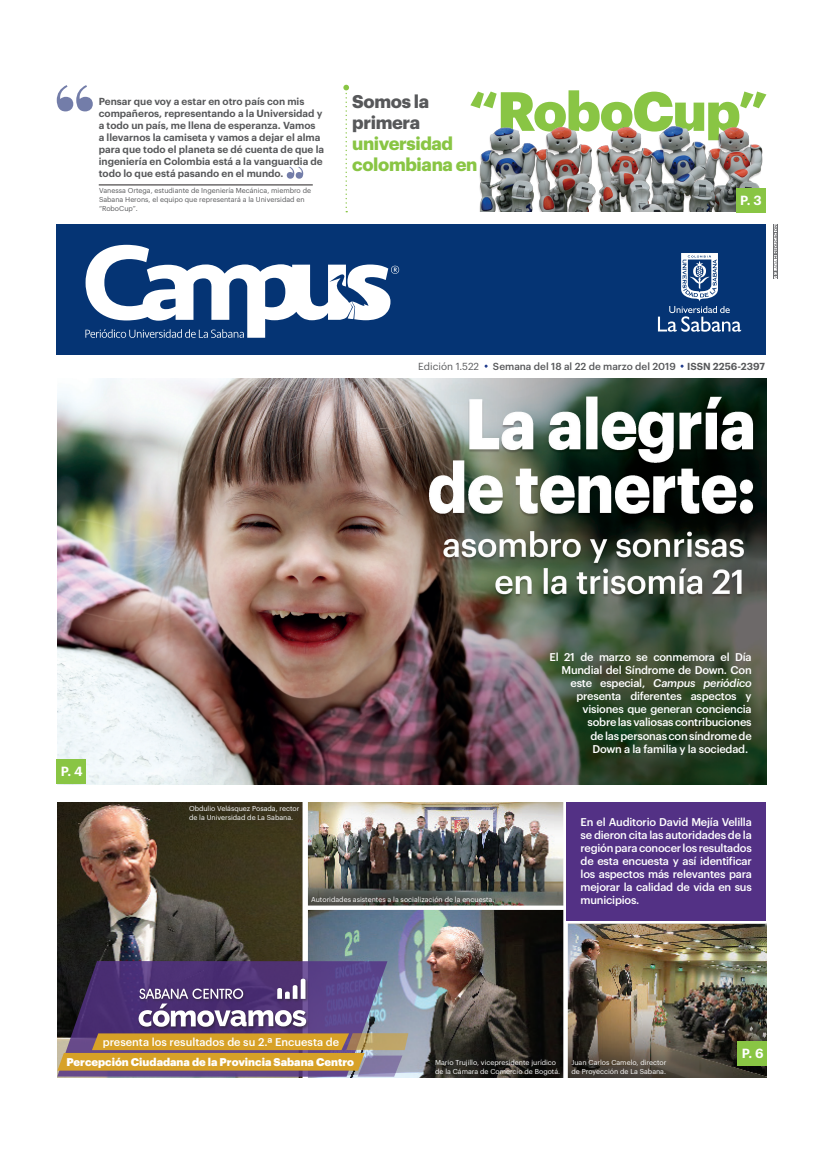
<style>
.page{position:relative;width:823px;height:1163px;background:#fff}
.page>*{position:absolute;margin:0;border:0;box-sizing:border-box;transform-origin:0 0}
.Pie_de_foto{font:900 54px "Graphik";letter-spacing:-.02em;color:#89c544}
.Titulo_Inicio{font:700 18px "Graphik";letter-spacing:-.02em;color:#89c544}
.Titulo_Inicio-2{font:700 18px/21px "Graphik";letter-spacing:-.02em;color:#57585a}
.Pie_de_foto-2{font:600 13px "Graphik";color:#fff}
.Pie_de_foto-3{font:500 11px/13px "Graphik";letter-spacing:-.02em;color:#fff;text-align:justify}
.Titulo_Inicio-3{font:900 11px "Graphik";color:#fff}
.Titulo_Inicio-4{font:500 11px "Graphik";color:#fff}
.Pie_de_foto-4{font:italic 500 11px "Graphik";letter-spacing:-.02em;color:#fff}
.Entre_comillas{font:600 10px/12px "Graphik";color:#57585a}
.t1{font:500 10px "Graphik";color:#57585a}
.t2{font:10px "Graphik";color:#57585a}
.Pie_de_foto-5{font:7px/9px "Graphik";color:#fff}
.Pie_de_foto-6{font:7px/9px "Graphik";color:#57585a}
.s1{font-weight:600}
.s2{font-style:normal}
</style>
<div class="page">
<div style="left:57px;top:224px;width:708px;height:130px;background:#053474"></div>
<svg style="left:657px;top:253px;width:83px;height:79px"></svg>
<svg style="left:85px;top:245px;width:314px;height:93px"></svg>
<svg style="left:773px;top:225px;width:3px;height:53px"></svg>
<hr style="left:772px;top:224px;width:1px;height:54px;background:#6c6d70">
<hr style="left:777px;top:224px;width:1px;height:54px;background:#6c6d70">
<img style="left:479px;top:126px;width:286px;height:85px">
<img style="left:57px;top:378px;width:709px;height:406px">
<svg style="left:57px;top:85px;width:36px;height:26px"></svg>
<svg style="left:286px;top:167px;width:17px;height:12px"></svg>
<hr style="left:99px;top:184px;width:213px;height:1px;background:#231f20">
<div style="left:57px;top:759px;width:29px;height:24px;background:#89c544"></div>
<img style="left:57px;top:802px;width:709px;height:274px">
<div style="left:735px;top:188px;width:29px;height:24px;background:#89c544"></div>
<svg style="left:343px;top:85px;width:6px;height:127px"></svg>
<svg style="left:57px;top:960px;width:351px;height:116px;background:#80666e"></svg>
<div style="left:737px;top:1040px;width:29px;height:24px;background:#89c544"></div>
<p class="Entre_comillas" style="left:99px;top:94px;width:227px">Pensar que voy a estar en otro país con mis compañeros, representando a la Universidad y a todo un país, me llena de esperanza. Vamos<br>a llevarnos la camiseta y vamos a dejar el alma para que todo el planeta se dé cuenta de que la ingeniería en Colombia está a la vanguardia de todo lo que está pasando en el mundo.</p>
<p class="Pie_de_foto-6" style="left:99px;top:185px;width:213px">Vanessa Ortega, estudiante de Ingeniería Mecánica, miembro de<br>Sabana Herons, el equipo que representará a la Universidad en “RoboCup”.</p>
<p class="Pie_de_foto" style="left:468px;top:69px;width:300px">“RoboCup”</p>
<p class="Titulo_Inicio-2" style="left:352px;top:90px;width:78px">Somos la primera</p>
<p class="Titulo_Inicio" style="left:352px;top:130px;width:102px">universidad</p>
<p class="Titulo_Inicio" style="left:352px;top:151px;width:127px">colombiana en</p>
<p class="Pie_de_foto-2" style="left:739px;top:190px;width:23px">P. 3</p>
<p class="t2" style="left:418px;top:358px;width:62px">Edición 1.522</p>
<p class="t1" style="left:492px;top:358px;width:273px">Semana del 18 al 22 de marzo del 2019 <span class="s1">ISSN 2256-2397</span></p>
<p class="Pie_de_foto-2" style="left:61px;top:761px;width:23px">P. 4</p>
<p class="Pie_de_foto-5" style="left:189px;top:802px;width:112px">Obdulio Velásquez Posada, rector de la Universidad de La Sabana.</p>
<p class="Pie_de_foto-5" style="left:311px;top:893px;width:184px">Autoridades asistentes a la socialización de la encuesta.</p>
<p class="Pie_de_foto-3" style="left:549px;top:650px;width:203px">El 21 de marzo se conmemora el Día</p>
<p class="Pie_de_foto-3" style="left:561px;top:663px;width:192px">Mundial del Síndrome de Down. Con</p>
<p class="Pie_de_foto-4" style="left:570px;top:675px;width:183px"><span class="s2">este especial,</span> Campus periódico</p>
<p class="Pie_de_foto-3" style="left:576px;top:689px;width:177px">presenta diferentes aspectos y</p>
<p class="Pie_de_foto-3" style="left:582px;top:702px;width:170px">visiones que generan conciencia</p>
<p class="Pie_de_foto-3" style="left:587px;top:715px;width:165px">sobre las valiosas contribuciones</p>
<p class="Pie_de_foto-3" style="left:590px;top:728px;width:163px">de las personas con síndrome de</p>
<p class="Pie_de_foto-3" style="left:592px;top:741px;width:157px">Down a la familia y la sociedad.</p>
<p class="Pie_de_foto-3" style="left:580px;top:814px;width:173px">En el Auditorio David Mejía Velilla se dieron cita las autoridades de la región para conocer los resultados de esta encuesta y así identificar los aspectos más relevantes para mejorar la calidad de vida en sus municipios.</p>
<p class="Titulo_Inicio-4" style="left:103px;top:1033px;width:238px">presenta los resultados de su 2.ª Encuesta de</p>
<p class="Titulo_Inicio-3" style="left:66px;top:1053px;width:289px">Percepción Ciudadana de la Provincia Sabana Centro</p>
<p class="Pie_de_foto-5" style="left:435px;top:1056px;width:126px">Mario Trujillo, vicepresidente jurídico de la Cámara de Comercio de Bogotá.</p>
<p class="Pie_de_foto-5" style="left:571px;top:1056px;width:96px">Juan Carlos Camelo, director de Proyección de La Sabana.</p>
<p class="Pie_de_foto-2" style="left:741px;top:1042px;width:23px">P. 6</p>
</div>
